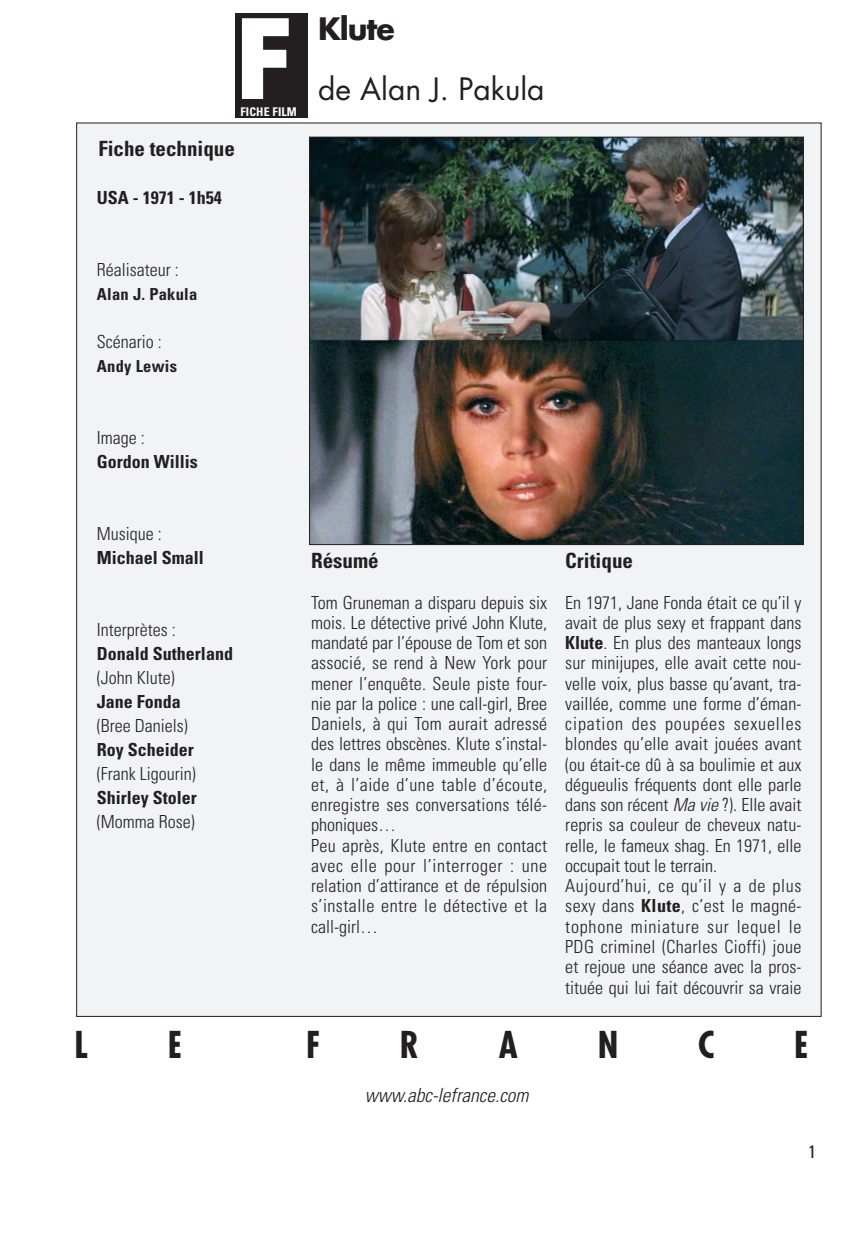
<style>
.page{position:relative;width:851px;height:1234px;background:#fff}
.page>*{position:absolute;margin:0;border:0;box-sizing:border-box;transform-origin:0 0}
.t1{font:700 108px "Futura";color:#fff}
.t2{font:700 condensed 36px "Futura";color:#231f20}
.t3{font:30px "Futura";color:#231f20}
.t4{font:700 30px "Futura";letter-spacing:-.035em;color:#231f20}
.t5{font:700 condensed 21px "Univers";color:#231f20}
.t6{font:italic 300 condensed 19.5px "Univers";color:#231f20}
.t7{font:300 condensed 18px/20.2px "Univers";color:#231f20}
.t8{font:700 condensed 18px "Univers";color:#231f20}
.t9{font:condensed 18px "Univers";color:#231f20}
.t10{font:700 condensed 16.5px "Univers";letter-spacing:.015em;color:#231f20}
.t11{font:700 condensed 12px "Univers";letter-spacing:.01em;color:#fefdfd}
.s1{font-weight:700}
.s2{font-style:italic}
</style>
<div class="page">
<div style="left:77px;top:123px;width:744px;height:893px;background:#f2f3f4"></div>
<div style="left:235px;top:14px;width:72px;height:103px;background:#231f20"></div>
<img style="left:311px;top:139px;width:490px;height:403px">
<h1 class="t1" style="left:235px;top:10px;width:60px">F</h1>
<p class="t11" style="left:240px;top:107px;width:58px">FICHE FILM</p>
<p class="t5" style="left:98px;top:140px;width:138px">Fiche technique</p>
<p class="t8" style="left:97px;top:191px;width:126px">USA - 1971 - 1h54</p>
<h3 class="t4" style="left:318px;top:15px;width:78px">Klute</h3>
<h3 class="t3" style="left:318px;top:75px;width:228px">de Alan J. Pakula</h3>
<p class="t7" style="left:97px;top:261px;width:83px">Réalisateur :</p>
<p class="t10" style="left:97px;top:288px;width:102px">Alan J. Pakula</p>
<p class="t7" style="left:97px;top:333px;width:66px">Scénario :</p>
<p class="t10" style="left:97px;top:360px;width:82px">Andy Lewis</p>
<p class="t7" style="left:97px;top:429px;width:49px">Image :</p>
<p class="t8" style="left:97px;top:455px;width:102px">Gordon Willis</p>
<p class="t7" style="left:97px;top:525px;width:66px">Musique :</p>
<p class="t8" style="left:97px;top:551px;width:109px">Michael Small</p>
<p class="t7" style="left:97px;top:621px;width:80px">Interprètes :</p>
<p class="t8" style="left:97px;top:647px;width:138px">Donald Sutherland</p>
<p class="t7" style="left:97px;top:669px;width:79px">(John Klute)</p>
<p class="t8" style="left:97px;top:695px;width:85px">Jane Fonda</p>
<p class="t7" style="left:97px;top:717px;width:92px">(Bree Daniels)</p>
<p class="t8" style="left:97px;top:743px;width:99px">Roy Scheider</p>
<p class="t7" style="left:97px;top:765px;width:100px">(Frank Ligourin)</p>
<p class="t8" style="left:97px;top:791px;width:102px">Shirley Stoler</p>
<p class="t7" style="left:97px;top:813px;width:99px">(Momma Rose)</p>
<p class="t5" style="left:311px;top:552px;width:69px">Résumé</p>
<p class="t7" style="left:311px;top:593px;width:238px">Tom Gruneman a disparu depuis six mois. Le détective privé John Klute, mandaté par l’épouse de Tom et son associé, se rend à New York pour mener l’enquête. Seule piste four&shy;nie par la police : une call-girl, Bree<br>Daniels, à qui Tom aurait adressé des lettres obscènes. Klute s’instal&shy;le dans le même immeuble qu’elle et, à l’aide d’une table d’écoute, enregistre ses conversations télé&shy;phoniques…<br>Peu après, Klute entre en contact avec elle pour l’interroger : une relation d’attirance et de répulsion s’installe entre le détective et la call-girl…</p>
<p class="t5" style="left:565px;top:552px;width:69px">Critique</p>
<p class="t7" style="left:565px;top:593px;width:238px">En 1971, Jane Fonda était ce qu’il y avait de plus sexy et frappant dans <span class="s1">Klute</span>. En plus des manteaux longs sur minijupes, elle avait cette nou&shy;velle voix, plus basse qu’avant, tra&shy;vaillée, comme une forme d’éman&shy;cipation des poupées sexuelles blondes qu’elle avait jouées avant (ou était-ce dû à sa boulimie et aux dégueulis fréquents dont elle parle dans son récent <span class="s2">Ma vie</span> ?). Elle avait repris sa couleur de cheveux natu&shy;relle, le fameux shag. En 1971, elle occupait tout le terrain.<br>Aujourd’hui, ce qu’il y a de plus sexy dans <span class="s1">Klute</span>, c’est le magné&shy;tophone miniature sur lequel le PDG criminel (Charles Cioffi) joue et rejoue une séance avec la pros&shy;tituée qui lui fait découvrir sa vraie</p>
<h2 class="t2" style="left:74px;top:1028px;width:15px">L</h2>
<h2 class="t2" style="left:168px;top:1028px;width:16px">E</h2>
<h2 class="t2" style="left:306px;top:1028px;width:16px">F</h2>
<h2 class="t2" style="left:400px;top:1028px;width:21px">R</h2>
<h2 class="t2" style="left:499px;top:1028px;width:21px">A</h2>
<h2 class="t2" style="left:597px;top:1028px;width:22px">N</h2>
<h2 class="t2" style="left:698px;top:1028px;width:18px">C</h2>
<h2 class="t2" style="left:794px;top:1028px;width:16px">E</h2>
<p class="t6" style="left:365px;top:1087px;width:165px">www.abc-lefrance.com</p>
<p class="t9" style="left:808px;top:1144px;width:9px">1</p>
</div>
